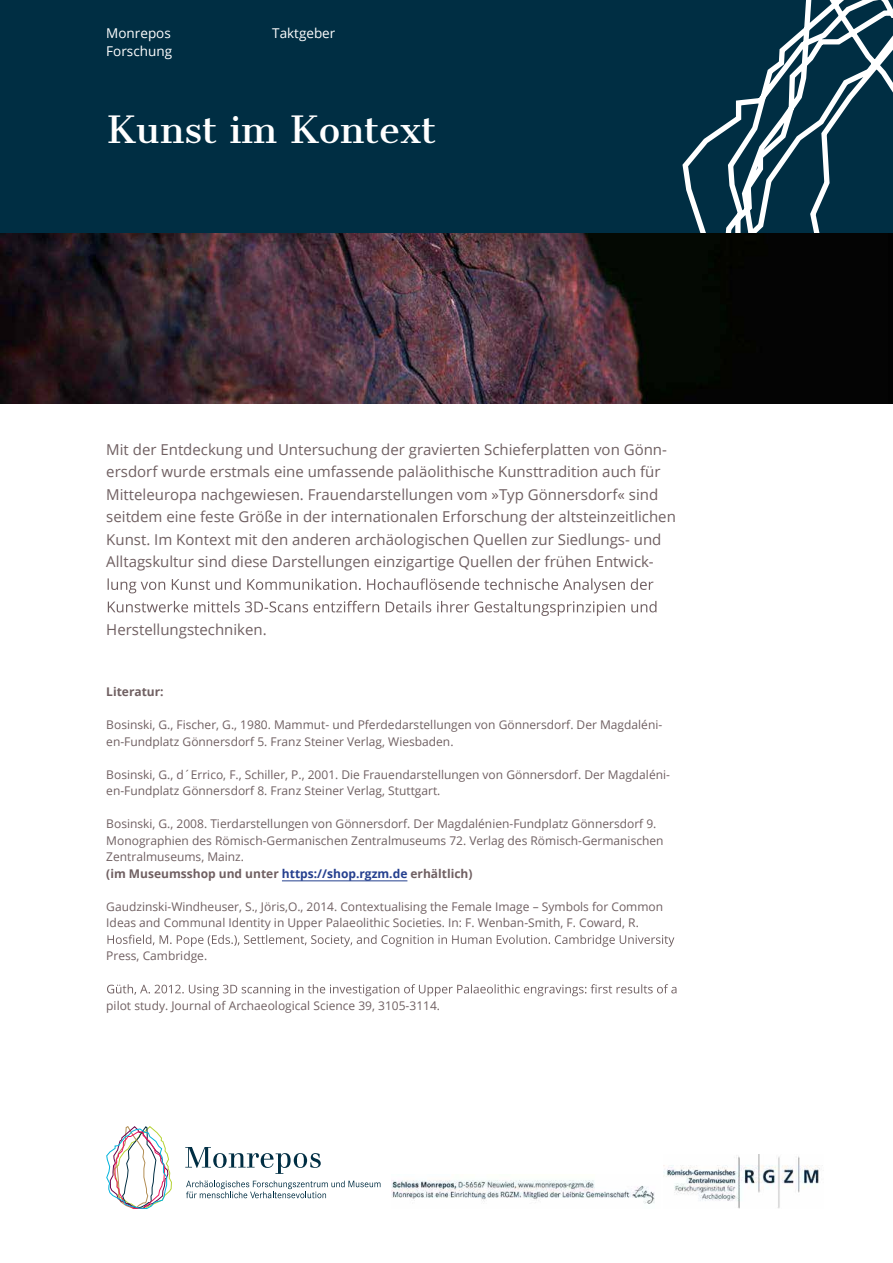
<style>
.page{position:relative;width:893px;height:1263px;background:#fff}
.page>*{position:absolute;margin:0;border:0;box-sizing:border-box;transform-origin:0 0}
.t1{font:36px "Cantata One";color:#fff}
.t2{font:15px/22.5px "Open Sans";color:#706062}
.t3{font:13.5px/18px "Open Sans";color:#fff}
.t4{font:12px/16.5px "Open Sans";color:#706062}
.t5{font:700 12px "Open Sans";color:#706062}
.s1{font-weight:700}
.s2{font-weight:700;color:#25408f}
</style>
<div class="page">
<img style="left:106px;top:1126px;width:66px;height:83px">
<svg style="left:185px;top:1147px;width:136px;height:27px"></svg>
<svg style="left:186px;top:1180px;width:195px;height:18px"></svg>
<img style="left:391px;top:1180px;width:264px;height:24px">
<img style="left:664px;top:1155px;width:159px;height:54px">
<div style="left:0;top:0;width:893px;height:234px;background:#002e43"></div>
<svg style="left:682px;top:0;width:211px;height:234px"></svg>
<hr style="left:282px;top:880px;width:125px;height:1px;background:#25408f">
<svg style="left:108px;top:578px;width:545px;height:15px"></svg>
<svg style="left:108px;top:601px;width:548px;height:15px"></svg>
<svg style="left:107px;top:935px;width:567px;height:12px"></svg>
<svg style="left:107px;top:984px;width:569px;height:12px"></svg>
<img style="left:0;top:234px;width:893px;height:170px">
<p class="t3" style="left:106px;top:24px;width:67px">Monrepos<br>Forschung</p>
<p class="t3" style="left:272px;top:24px;width:65px">Taktgeber</p>
<h1 class="t1" style="left:106px;top:107px;width:331px">Kunst im Kontext</h1>
<p class="t2" style="left:106px;top:438px;width:571px">Mit der Entdeckung und Untersuchung der gravierten Schieferplatten von Gönn&shy;ersdorf wurde erstmals eine umfassende paläolithische Kunsttradition auch für Mitteleuropa nachgewiesen. Frauendarstellungen vom »Typ Gönnersdorf« sind seitdem eine feste Größe in der internationalen Erforschung der altsteinzeitlichen Kunst. Im Kontext mit den anderen archäologischen Quellen zur Siedlungs- und Alltagskultur sind diese Darstellungen einzigartige Quellen der frühen Entwick-</p>
<p class="t2" style="left:106px;top:618px;width:162px">Herstellungstechniken.</p>
<p class="t5" style="left:106px;top:683px;width:59px">Literatur:</p>
<p class="t4" style="left:106px;top:716px;width:557px">Bosinski, G., Fischer, G., 1980. Mammut- und Pferdedarstellungen von Gönnersdorf. Der Magdaléni&shy;en-Fundplatz Gönnersdorf 5. Franz Steiner Verlag, Wiesbaden.</p>
<p class="t4" style="left:106px;top:766px;width:565px">Bosinski, G., d´Errico, F., Schiller, P., 2001. Die Frauendarstellungen von Gönnersdorf. Der Magdaléni&shy;en-Fundplatz Gönnersdorf 8. Franz Steiner Verlag, Stuttgart.</p>
<p class="t4" style="left:106px;top:815px;width:559px">Bosinski, G., 2008. Tierdarstellungen von Gönnersdorf. Der Magdalénien-Fundplatz Gönnersdorf 9.<br>Monographien des Römisch-Germanischen Zentralmuseums 72. Verlag des Römisch-Germanischen Zentralmuseums, Mainz.<br><span class="s1">(im Museumsshop und unter</span> <span class="s2">https://shop.rgzm.de</span> <span class="s1">erhältlich)</span></p>
<p class="t4" style="left:106px;top:898px;width:558px">Gaudzinski-Windheuser, S., Jöris,O., 2014. Contextualising the Female Image – Symbols for Common<br>Ideas and Communal Identity in Upper Palaeolithic Societies. In: F. Wenban-Smith, F. Coward, R.</p>
<p class="t4" style="left:106px;top:947px;width:102px">Press, Cambridge.</p>
<p class="t4" style="left:106px;top:997px;width:335px">pilot study. Journal of Archaeological Science 39, 3105-3114.</p>
</div>
